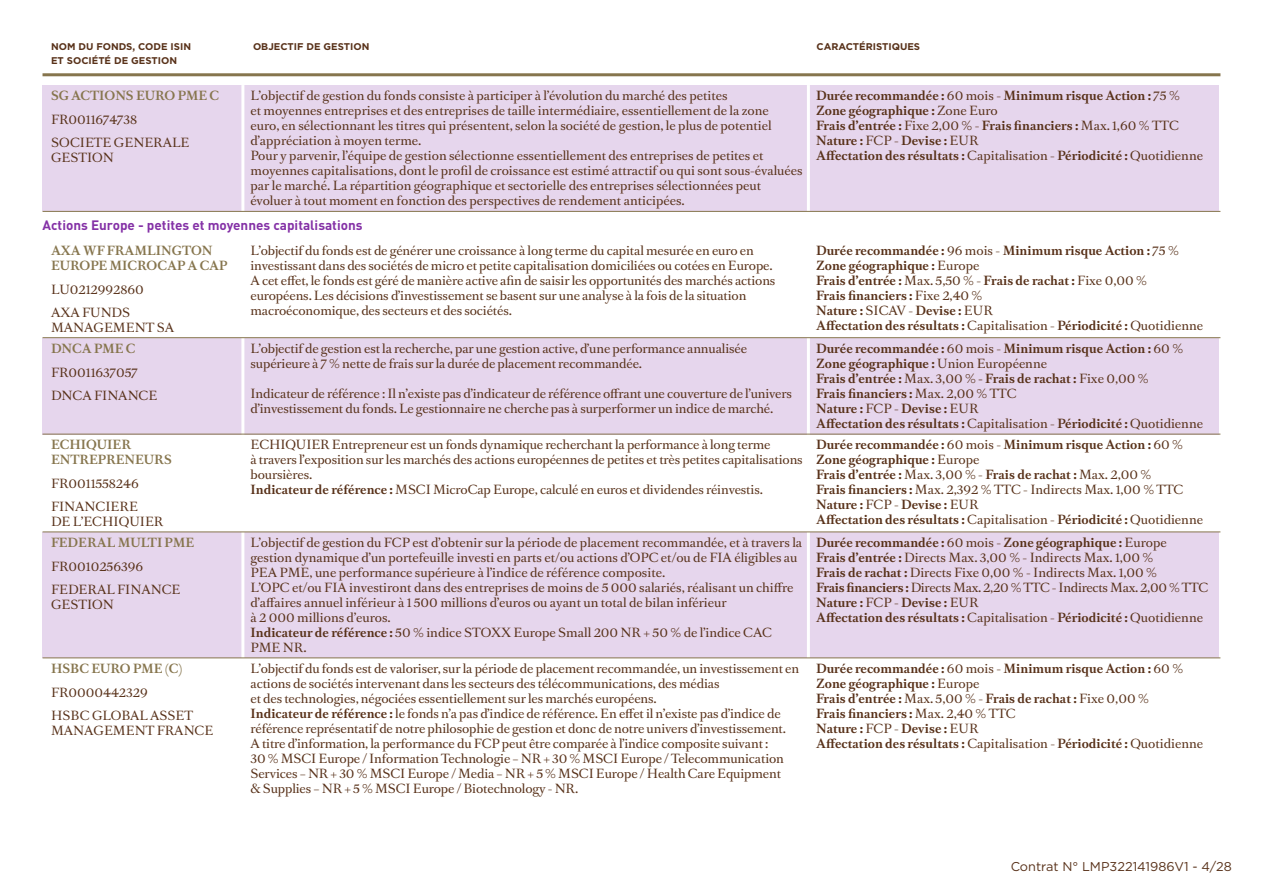
<style>
.page{position:relative;width:1263px;height:893px;background:#fff}
.page>*{position:absolute;margin:0;border:0;box-sizing:border-box;transform-origin:0 0}
.t1{font:700 13.5px "DIN";color:#8431a6}
.t2{font:12.75px "Gotham";color:#583119}
.t3{font:12px/15px "Romain BP Text";letter-spacing:-.01em;color:#583119}
.t4{font:700 12px/15px "Romain BP Text";color:#583119}
.t5{font:700 12px/15px "Romain BP Text";color:#86754d}
.t6{font:700 9.75px/13.5px "Gotham";color:#583119}
.s1{font-weight:400}
.s2{font-weight:700}
</style>
<div class="page">
<hr style="left:43px;top:73px;width:1177px;height:3px;background:#86754d">
<div style="left:43px;top:85px;width:1176px;height:126px;background:#e6d6ed"></div>
<div style="left:43px;top:531px;width:1176px;height:126px;background:#e6d6ed"></div>
<div style="left:43px;top:338px;width:1176px;height:96px;background:#e6d6ed"></div>
<hr style="left:241px;top:85px;width:3px;height:694px;background:#fff">
<hr style="left:807px;top:85px;width:3px;height:703px;background:#fff">
<hr style="left:43px;top:211px;width:1177px;height:1px;background:#86754d">
<hr style="left:43px;top:337px;width:1177px;height:1px;background:#86754d">
<hr style="left:43px;top:434px;width:1177px;height:1px;background:#86754d">
<hr style="left:43px;top:531px;width:1177px;height:1px;background:#86754d">
<hr style="left:43px;top:657px;width:1177px;height:1px;background:#86754d">
<p class="t6" style="left:51px;top:40px;width:142px">NOM DU FON DS, CODE ISIN<br>ET SOCI ÉTÉ DE GES</p>
<p class="t6" style="left:151px;top:54px;width:25px">TION</p>
<p class="t6" style="left:253px;top:40px;width:79px">OBJECTIF DE GES</p>
<p class="t6" style="left:344px;top:40px;width:25px">TION</p>
<p class="t6" style="left:816px;top:40px;width:16px">CARAC</p>
<p class="t6" style="left:853px;top:40px;width:62px">TÉRISTIQUES</p>
<p class="t3" style="left:250px;top:87px;width:554px">L’objectif de gestion du fonds consiste à participer à l’évolution du marché des petites<br>et moyennes entreprises et des entreprises de taille intermédiaire, essentiellement de la zone<br>euro, en sélectionnant les titres qui présentent, selon la société de gestion, le plus de potentiel d’appréciation à moyen terme.<br>Pour y parvenir, l’équipe de gestion sélectionne essentiellement des entreprises de petites et moyennes capitalisations, dont le profil de croissance est estimé attractif ou qui sont sous-évaluées par le marché. La répartition géographique et sectorielle des entreprises sélectionnées peut évoluer à tout moment en fonction des perspectives de rendement anticipées.</p>
<p class="t4" style="left:816px;top:87px;width:388px">Durée recommandée : <span class="s1">60 mois -</span> Minimum risque Action : <span class="s1">75 % </span>Zone géographique : <span class="s1">Zone Euro<br></span>Frais d’entrée : <span class="s1">Fixe 2,00 % -</span> Frais financiers : <span class="s1">Max. 1,60 % TTC </span>Nature : <span class="s1">FCP -</span> Devise : <span class="s1">EUR<br></span>Affectation des résultats : <span class="s1">Capitalisation -</span> Périodicité : <span class="s1">Quotidienne</span></p>
<p class="t1" style="left:43px;top:216px;width:322px">Actions Europe - petites et moyennes capitalisations</p>
<p class="t5" style="left:51px;top:242px;width:67px">AXA WF FRAMLIN</p>
<p class="t5" style="left:172px;top:242px;width:22px">GTON</p>
<p class="t5" style="left:51px;top:257px;width:11px">EURO</p>
<p class="t5" style="left:90px;top:257px;width:138px">PE MI CRO CAP A CAP</p>
<p class="t3" style="left:51px;top:277px;width:94px;line-height:23.5px">LU0212992860<br>AXA FUNDS</p>
<p class="t3" style="left:51px;top:319px;width:125px">MANAGEMENT SA</p>
<p class="t5" style="left:51px;top:87px;width:50px">SG ACTION</p>
<p class="t5" style="left:126px;top:87px;width:21px">S EURO</p>
<p class="t5" style="left:178px;top:87px;width:43px">PME C</p>
<p class="t3" style="left:51px;top:106px;width:140px;line-height:23.5px">FR0011674738<br>SOCIETE GENERALE</p>
<p class="t3" style="left:51px;top:149px;width:64px">GESTION</p>
<p class="t3" style="left:250px;top:242px;width:526px">L’objectif du fonds est de générer une croissance à long terme du capital mesurée en euro en investissant dans des sociétés de micro et petite capitalisation domiciliées ou cotées en Europe.<br>A cet effet, le fonds est géré de manière active afin de saisir les opportunités des marchés actions européens. Les décisions d’investissement se basent sur une analyse à la fois de la situation macroéconomique, des secteurs et des sociétés.</p>
<p class="t4" style="left:816px;top:242px;width:389px">Durée recommandée : <span class="s1">96 mois -</span> Minimum risque Action : <span class="s1">75 % </span>Zone géographique : <span class="s1">Europe<br></span>Frais d’entrée : <span class="s1">Max. 5,50 % -</span> Frais de rachat : <span class="s1">Fixe 0,00 %<br></span>Frais financiers : <span class="s1">Fixe 2,40 %<br></span>Nature : <span class="s1">SICAV -</span> Devise : <span class="s1">EUR<br></span>Affectation des résultats : <span class="s1">Capitalisation -</span> Périodicité : <span class="s1">Quotidienne</span></p>
<p class="t5" style="left:51px;top:340px;width:86px">DNCA PME C</p>
<p class="t3" style="left:51px;top:360px;width:108px;line-height:23.5px">FR0011637057<br>DNCA FINANCE</p>
<p class="t5" style="left:51px;top:436px;width:40px">ECHIQUIER<br>ENTRE</p>
<p class="t5" style="left:98px;top:451px;width:19px">PRENEUR</p>
<p class="t5" style="left:164px;top:451px;width:9px">S</p>
<p class="t3" style="left:51px;top:471px;width:89px;line-height:23.5px">FR0011558246<br>FINANCIERE</p>
<p class="t3" style="left:51px;top:513px;width:114px">DE L’ECHIQUIER</p>
<p class="t5" style="left:51px;top:534px;width:38px">FEDERAL</p>
<p class="t5" style="left:118px;top:534px;width:10px">MULTI</p>
<p class="t5" style="left:165px;top:534px;width:20px">PME</p>
<p class="t3" style="left:51px;top:554px;width:131px;line-height:23.5px">FR0010256396<br>FEDERAL FINANCE</p>
<p class="t3" style="left:51px;top:596px;width:64px">GESTION</p>
<p class="t5" style="left:51px;top:660px;width:51px">HSBC EURO</p>
<p class="t5" style="left:133px;top:660px;width:51px">PME (C)</p>
<p class="t3" style="left:51px;top:680px;width:144px;line-height:23.5px">FR0000442329<br>HSBC GLOBAL ASSET</p>
<p class="t3" style="left:51px;top:722px;width:164px">MANAGEMENT FRANCE</p>
<p class="t3" style="left:250px;top:340px;width:498px">L’objectif de gestion est la recherche, par une gestion active, d’une performance annualisée supérieure à 7 % nette de frais sur la durée de placement recommandée.</p>
<p class="t3" style="left:250px;top:385px;width:543px">Indicateur de référence : Il n’existe pas d’indicateur de référence offrant une couverture de l’univers d’investissement du fonds. Le gestionnaire ne cherche pas à surperformer un indice de marché.</p>
<p class="t4" style="left:816px;top:340px;width:388px">Durée recommandée : <span class="s1">60 mois -</span> Minimum risque Action : <span class="s1">60 % </span>Zone géographique : <span class="s1">Union Européenne<br></span>Frais d’entrée : <span class="s1">Max. 3,00 %</span> - Frais de rachat : <span class="s1">Fixe 0,00 %<br></span>Frais financiers : <span class="s1">Max. 2,00 % TTC<br></span>Nature : <span class="s1">FCP -</span> Devise : <span class="s1">EUR<br></span>Affectation des résultats : <span class="s1">Capitalisation -</span> Périodicité : <span class="s1">Quotidienne</span></p>
<p class="t3" style="left:250px;top:436px;width:554px">ECHIQUIER Entrepreneur est un fonds dynamique recherchant la performance à long terme<br>à travers l’exposition sur les marchés des actions européennes de petites et très petites capitalisations boursières.<br><span class="s2">Indicateur de référence :</span> MSCI MicroCap Europe, calculé en euros et dividendes réinvestis.</p>
<p class="t4" style="left:816px;top:436px;width:388px">Durée recommandée : <span class="s1">60 mois -</span> Minimum risque Action : <span class="s1">60 % </span>Zone géographique : <span class="s1">Europe<br></span>Frais d’entrée : <span class="s1">Max. 3,00 % -</span> Frais de rachat : <span class="s1">Max. 2,00 %<br></span>Frais financiers : <span class="s1">Max. 2,392 % TTC - Indirects Max. 1,00 % TTC </span>Nature : <span class="s1">FCP -</span> Devise : <span class="s1">EUR<br></span>Affectation des résultats : <span class="s1">Capitalisation -</span> Périodicité : <span class="s1">Quotidienne</span></p>
<p class="t3" style="left:250px;top:534px;width:553px">L’objectif de gestion du FCP est d’obtenir sur la période de placement recommandée, et à travers la gestion dynamique d’un portefeuille investi en parts et/ou actions d’OPC et/ou de FIA éligibles au PEA PME, une performance supérieure à l’indice de référence composite.<br>L’OPC et/ou FIA investiront dans des entreprises de moins de 5 000 salariés, réalisant un chiffre d’affaires annuel inférieur à 1 500 millions d’euros ou ayant un total de bilan inférieur<br>à 2 000 millions d’euros.<br><span class="s2">Indicateur de référence :</span> 50 % indice STOXX Europe Small 200 NR + 50 % de l’indice CAC PME NR.</p>
<p class="t3" style="left:816px;top:534px;width:394px"><span class="s2">Durée recommandée :</span> 60 mois - <span class="s2">Zone géographique :</span> Europe<br><span class="s2">Frais d’entrée :</span> Directs Max. 3,00 % - Indirects Max. 1,00 %<br><span class="s2">Frais de rachat :</span> Directs Fixe 0,00 % - Indirects Max. 1,00 %<br><span class="s2">Frais financiers :</span> Directs Max. 2,20 % TTC - Indirects Max. 2,00 % TTC <span class="s2">Nature :</span> FCP - <span class="s2">Devise :</span> EUR<br><span class="s2">Affectation des résultats :</span> Capitalisation - <span class="s2">Périodicité :</span> Quotidienne</p>
<p class="t3" style="left:250px;top:660px;width:550px">L’objectif du fonds est de valoriser, sur la période de placement recommandée, un investissement en actions de sociétés intervenant dans les secteurs des télécommunications, des médias<br>et des technologies, négociées essentiellement sur les marchés européens.<br><span class="s2">Indicateur de référence :</span> le fonds n’a pas d’indice de référence. En effet il n’existe pas d’indice de référence représentatif de notre philosophie de gestion et donc de notre univers d’investissement.<br>A titre d’information, la performance du FCP peut être comparée à l’indice composite suivant :<br>30 % MSCI Europe / Information Technologie – NR + 30 % MSCI Europe / Telecommunication Services – NR + 30 % MSCI Europe / Media – NR + 5 % MSCI Europe / Health Care Equipment<br>&amp; Supplies – NR + 5 % MSCI Europe / Biotechnology - NR.</p>
<p class="t4" style="left:816px;top:660px;width:389px">Durée recommandée : <span class="s1">60 mois -</span> Minimum risque Action : <span class="s1">60 % </span>Zone géographique : <span class="s1">Europe<br></span>Frais d’entrée : <span class="s1">Max. 5,00 % -</span> Frais de rachat : <span class="s1">Fixe 0,00 %<br></span>Frais financiers : <span class="s1">Max. 2,40 % TTC<br></span>Nature : <span class="s1">FCP -</span> Devise : <span class="s1">EUR<br></span>Affectation des résultats : <span class="s1">Capitalisation -</span> Périodicité : <span class="s1">Quotidienne</span></p>
<p class="t2" style="left:1011px;top:858px;width:223px">Contrat N° LMP322141986V1 - 4/28</p>
</div>
